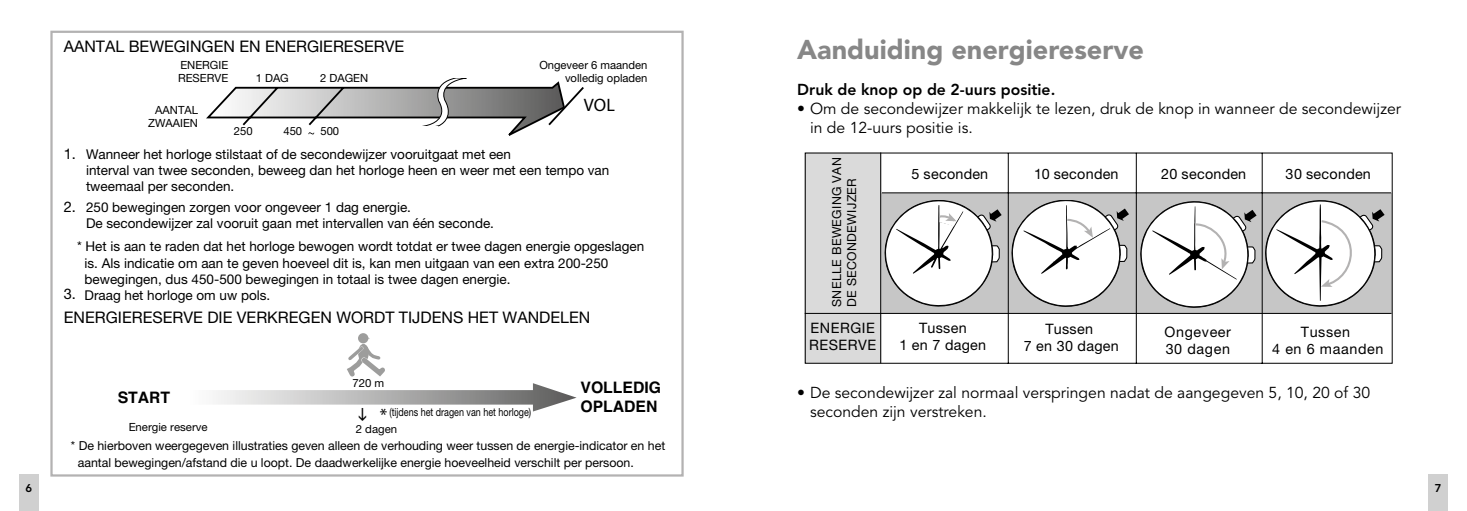
<style>
.page{position:relative;width:1467px;height:511px;background:#fff}
.page>*{position:absolute;margin:0;border:0;box-sizing:border-box;transform-origin:0 0}
.t1{font:900 27px "Avenir LT Std";color:#878787}
.t2{font:900 18px "Helvetica Neue";color:#000}
.t3{font:18px "Myriad Pro";color:#000}
.t4{font:15.97px "Helvetica Neue";color:#000}
.t5{font:15.75px/18.9px "Avenir LT Std";color:#000}
.t6{font:800 15.75px "Avenir LT Std";color:#000}
.t7{font:700 15.75px/18.9px "Helvetica";color:#000}
.t8{font:14.4px/17.3px "Helvetica Neue";letter-spacing:.02em;color:#000;text-align:center}
.t9{font:14.4px/17.3px "Helvetica Neue";letter-spacing:.04em;color:#000}
.t10{font:13.5px/16.2px "Helvetica Neue";color:#000}
.t11{font:12.38px/16.2px "Helvetica Neue";color:#000}
.t12{font:12.38px/14.8px "Helvetica Neue";letter-spacing:.03em;color:#000}
.t13{font:11.25px/13.5px "Helvetica Neue";color:#000;text-align:right}
.t14{font:800 11.25px "Avenir LT";color:#000}
.t15{font:11.03px "Helvetica Neue";color:#000;scale:.81 1}
.s1{font-size:14.62px}
</style>
<div class="page">
<div style="left:19px;top:473px;width:19px;height:37px;background:#d0d0d0"></div>
<div style="left:1429px;top:473px;width:19px;height:37px;background:#d0d0d0"></div>
<div style="left:50px;top:31px;width:634px;height:445px;border:2px solid #b3b2b2"></div>
<svg style="left:206px;top:78px;width:378px;height:58px"></svg>
<hr style="left:413px;top:126px;width:25px;height:2px;background:#fff">
<div style="left:358px;top:333px;width:10px;height:10px;background:#9d9d9c;border-radius:50%"></div>
<svg style="left:805px;top:152px;width:588px;height:212px"></svg>
<svg style="left:885px;top:200px;width:117px;height:106px"></svg>
<svg style="left:1012px;top:200px;width:117px;height:106px"></svg>
<svg style="left:1141px;top:201px;width:116px;height:106px"></svg>
<hr style="left:805px;top:313px;width:586px;height:1px;background:#000">
<svg style="left:1265px;top:200px;width:120px;height:106px"></svg>
<hr style="left:880px;top:152px;width:1px;height:211px;background:#000">
<svg style="left:216px;top:337px;width:361px;height:75px"></svg>
<p class="t4" style="left:64px;top:36px;width:342px">AANTAL BEWEGINGEN EN ENERGIERESERVE</p>
<p class="t13" style="left:178px;top:58px;width:52px;text-align:left">ENERGIE<br>RESERVE</p>
<p class="t13" style="left:148px;top:103px;width:51px">AANTAL<br>ZWAAIEN</p>
<p class="t13" style="left:256px;top:71px;width:35px">1 DAG</p>
<p class="t13" style="left:320px;top:71px;width:50px">2 DAGEN</p>
<p class="t13" style="left:234px;top:124px;width:20px">250</p>
<p class="t13" style="left:283px;top:124px;width:20px">450</p>
<p class="t13" style="left:320px;top:124px;width:20px">500</p>
<p class="t13" style="left:539px;top:58px;width:110px">Ongeveer 6 maanden volledig opladen</p>
<h2 class="t2" style="left:584px;top:94px;width:32px">VOL</h2>
<p class="t10" style="left:86px;top:146px;width:525px;text-indent:-22px"><span class="s1">1.</span> Wanneer het horloge stilstaat of de secondewijzer vooruitgaat met een<br>interval van twee seconden, beweeg dan het horloge heen en weer met een tempo van tweemaal per seconden.</p>
<p class="t10" style="left:86px;top:199px;width:410px;text-indent:-22px"><span class="s1">2.</span> 250 bewegingen zorgen voor ongeveer 1 dag energie.<br>De secondewijzer zal vooruit gaan met intervallen van één seconde.</p>
<p class="t10" style="left:85px;top:238px;width:561px;text-indent:-8px">* Het is aan te raden dat het horloge bewogen wordt totdat er twee dagen energie opgeslagen is. Als indicatie om aan te geven hoeveel dit is, kan men uitgaan van een extra 200-250 bewegingen, dus 450-500 bewegingen in totaal is twee dagen energie.</p>
<p class="t10" style="left:64px;top:286px;width:208px"><span class="s1">3.</span> Draag het horloge om uw pols.</p>
<p class="t4" style="left:64px;top:307px;width:528px">ENERGIERESERVE DIE VERKREGEN WORDT TIJDENS HET WANDELEN</p>
<p class="t13" style="left:352px;top:376px;width:33px">720 m</p>
<p class="t7" style="left:118px;top:388px;width:54px">START</p>
<p class="t7" style="left:580px;top:378px;width:82px">VOLLEDIG<br>OPLADEN</p>
<h2 class="t3" style="left:380px;top:403px;width:9px">*</h2>
<p class="t15" style="left:389px;top:405px;width:177px">(tijdens het dragen van het horloge)</p>
<p class="t13" style="left:129px;top:419px;width:81px">Energie reserve</p>
<p class="t13" style="left:356px;top:421px;width:43px">2 dagen</p>
<p class="t11" style="left:78px;top:437px;width:589px;text-indent:-7px">* De hierboven weergegeven illustraties geven alleen de verhouding weer tussen de energie-indicator en het aantal bewegingen/afstand die u loopt. De daadwerkelijke energie hoeveelheid verschilt per persoon.</p>
<h1 class="t1" style="left:797px;top:33px;width:348px">Aanduiding energiereserve</h1>
<p class="t6" style="left:797px;top:80px;width:260px">Druk de knop op de 2-uurs positie.</p>
<p class="t5" style="left:810px;top:99px;width:593px;text-indent:-13px">• Om de secondewijzer makkelijk te lezen, druk de knop in wanneer de secondewijzer in de 12-uurs positie is.</p>
<p class="t8" style="left:912px;top:165px;width:78px">5 seconden</p>
<p class="t8" style="left:1034px;top:165px;width:86px">10 seconden</p>
<p class="t8" style="left:1161px;top:165px;width:86px">20 seconden</p>
<p class="t8" style="left:1286px;top:165px;width:87px">30 seconden</p>
<p class="t12" style="left:829px;top:307px;width:151px;rotate:-90deg">SNELLE BEWEGING VAN<br>DE SECONDEWIJZER</p>
<p class="t9" style="left:809px;top:319px;width:69px">ENERGIE<br>RESERVE</p>
<p class="t8" style="left:1024px;top:319px;width:97px">Tussen<br>7 en 30 dagen</p>
<p class="t9" style="left:1165px;top:322px;width:68px">Ongeveer<br>30 dagen</p>
<p class="t9" style="left:1272px;top:322px;width:113px;text-align:center">Tussen<br>4 en 6 maanden</p>
<p class="t8" style="left:899px;top:318px;width:88px">Tussen<br>1 en 7 dagen</p>
<p class="t5" style="left:810px;top:383px;width:562px;text-indent:-13px">• De secondewijzer zal normaal verspringen nadat de aangegeven 5, 10, 20 of 30 seconden zijn verstreken.</p>
<p class="t14" style="left:25px;top:481px;width:8px">6</p>
<p class="t14" style="left:1435px;top:481px;width:8px">7</p>
</div>
